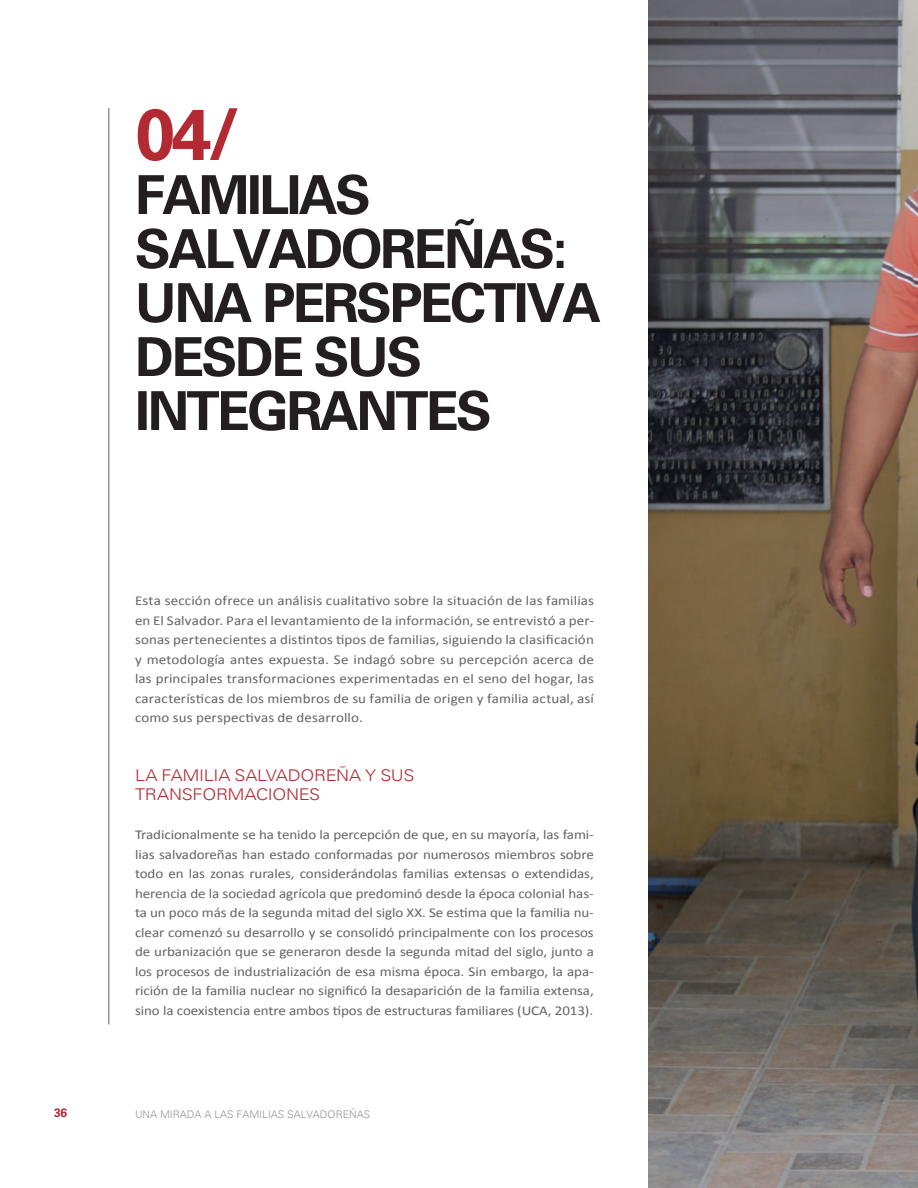
<style>
.page{position:relative;width:918px;height:1188px;background:#fff}
.page>*{position:absolute;margin:0;border:0;box-sizing:border-box;transform-origin:0 0}
.t1{font:700 72px "Univers";color:#b32a33}
.t2{font:700 54px/54px "Univers";letter-spacing:-.05em;color:#231f20}
.t3{font:300 16.2px/19.5px "Univers";letter-spacing:-.015em;color:#b32a33;scale:1.11 1}
.t4{font:13.5px/19.5px "Calibri";color:#636366;text-align:justify;scale:1.11 1}
.t5{font:700 12px "Univers";color:#b32a33}
.t6{font:300 10.5px "Univers";color:#939598}
</style>
<div class="page">
<img style="left:648px;top:0;width:270px;height:1188px">
<hr style="left:108px;top:108px;width:2px;height:916px;background:#939598">
<h1 class="t1" style="left:135px;top:92px;width:106px">04/</h1>
<h2 class="t2" style="left:135px;top:171px;width:468px">FAMILIAS<br>SALVADOREÑAS:<br>UNA PERSPECTIVA<br>DESDE SUS<br>INTEGRANTES</h2>
<p class="t4" style="left:135px;top:591px;width:415px">Esta sección ofrece un análisis cualitativo sobre la situación de las familias en El Salvador. Para el levantamiento de la información, se entrevistó a per&shy;sonas pertenecientes a distintos tipos de familias, siguiendo la clasificación y metodología antes expuesta. Se indagó sobre su percepción acerca de las principales transformaciones experimentadas en el seno del hogar, las características de los miembros de su familia de origen y familia actual, así como sus perspectivas de desarrollo.</p>
<p class="t3" style="left:135px;top:765px;width:251px">LA FAMILIA SALVADOREÑA Y SUS<br>TRANSFORMACIONES</p>
<p class="t4" style="left:135px;top:825px;width:415px">Tradicionalmente se ha tenido la percepción de que, en su mayoría, las fami&shy;lias salvadoreñas han estado conformadas por numerosos miembros sobre todo en las zonas rurales, considerándolas familias extensas o extendidas, herencia de la sociedad agrícola que predominó desde la época colonial has&shy;ta un poco más de la segunda mitad del siglo XX. Se estima que la familia nu&shy;clear comenzó su desarrollo y se consolidó principalmente con los procesos de urbanización que se generaron desde la segunda mitad del siglo, junto a los procesos de industrialización de esa misma época. Sin embargo, la apa&shy;rición de la familia nuclear no significó la desaparición de la familia extensa, sino la coexistencia entre ambos tipos de estructuras familiares (UCA, 2013).</p>
<p class="t5" style="left:54px;top:1106px;width:15px">36</p>
<p class="t6" style="left:135px;top:1108px;width:235px">UNA MIRADA A LAS FAMILIAS SALVADOREÑAS</p>
</div>
